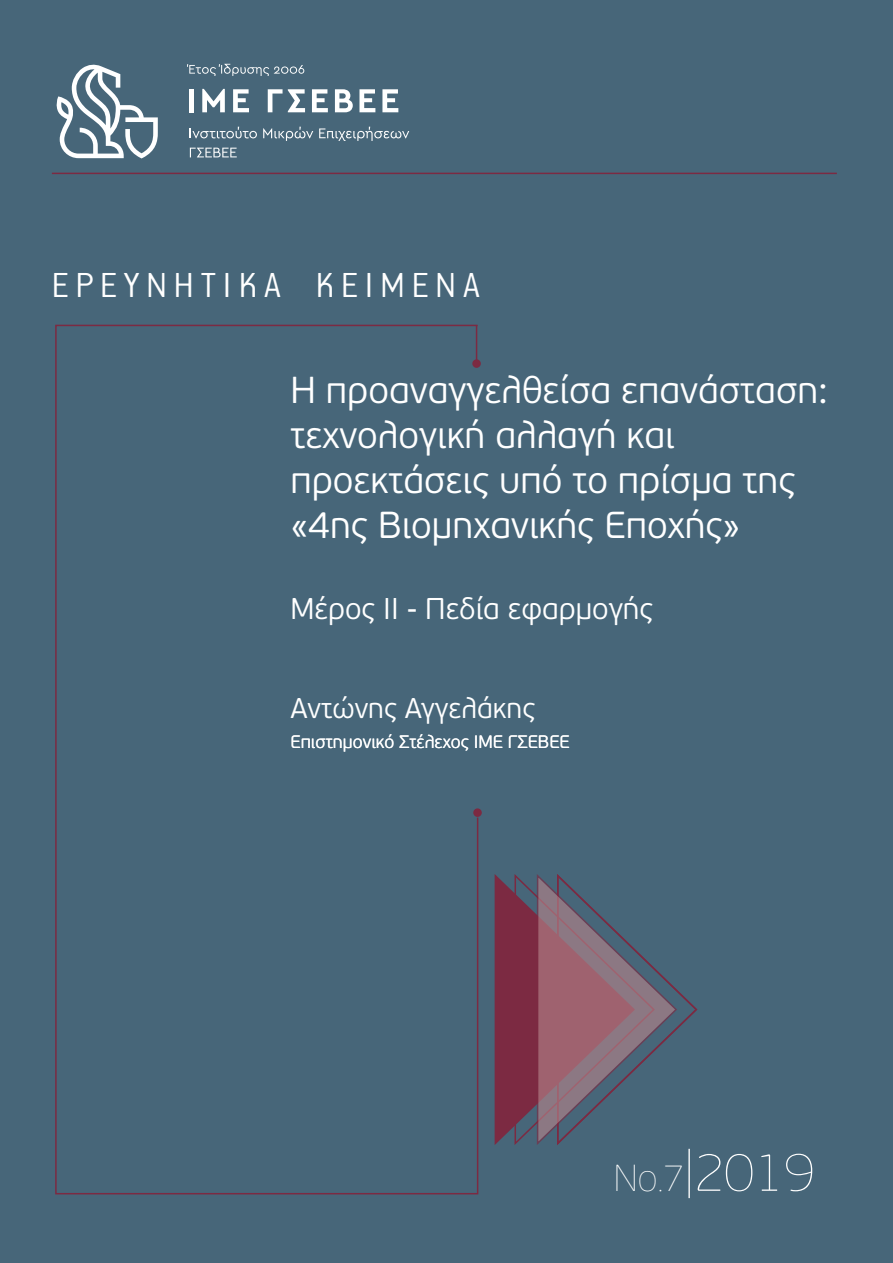
<style>
.page{position:relative;width:893px;height:1263px;background:#476679}
.page>*{position:absolute;margin:0;border:0;box-sizing:border-box;transform-origin:0 0}
.t1{font:54px "PF Beau Sans Pro X Thin";color:#fff}
.t2{font:300 39px "PF Premier Text";letter-spacing:.18em;color:#fff}
.t3{font:300 37.5px/45px "PF Beau Sans Pro";color:#fff}
.t4{font:300 30px "PF Beau Sans Pro";color:#fff}
.t5{font:300 28.5px "PF Beau Sans Pro";color:#fff}
.t6{font:300 18px "PF Beau Sans Pro";color:#fff}
.s1{font-size:37.5px}
</style>
<div class="page">
<hr style="left:52px;top:173px;width:785px;height:1px;background:#7c2a42">
<svg style="left:494px;top:872px;width:204px;height:275px"></svg>
<div style="left:54px;top:324px;width:425px;height:871px;background:#476679"></div>
<hr style="left:476px;top:325px;width:1px;height:39px;background:#7c2a42">
<div style="left:473px;top:360px;width:7px;height:7px;background:#7c2a42;border-radius:50%"></div>
<div style="left:472px;top:359px;width:9px;height:9px;border:2px solid #7c2a42;border-radius:50%"></div>
<div style="left:474px;top:809px;width:7px;height:7px;background:#7c2a42;border-radius:50%"></div>
<div style="left:473px;top:808px;width:9px;height:9px;border:2px solid #7c2a42;border-radius:50%"></div>
<svg style="left:55px;top:64px;width:103px;height:94px"></svg>
<svg style="left:187px;top:64px;width:117px;height:12px"></svg>
<div style="left:189px;top:89px;width:5px;height:23px;background:#fff"></div>
<svg style="left:202px;top:89px;width:23px;height:23px"></svg>
<svg style="left:233px;top:89px;width:16px;height:23px"></svg>
<svg style="left:268px;top:89px;width:37px;height:23px"></svg>
<svg style="left:312px;top:89px;width:16px;height:23px"></svg>
<svg style="left:335px;top:89px;width:18px;height:23px"></svg>
<svg style="left:359px;top:89px;width:16px;height:23px"></svg>
<svg style="left:382px;top:89px;width:16px;height:23px"></svg>
<svg style="left:190px;top:127px;width:67px;height:11px"></svg>
<svg style="left:263px;top:127px;width:50px;height:14px"></svg>
<svg style="left:319px;top:127px;width:90px;height:14px"></svg>
<svg style="left:190px;top:148px;width:47px;height:9px"></svg>
<p class="t2" style="left:52px;top:266px;width:430px">ΕΡΕΥΝΗΤΙΚΑ ΚΕΙΜΕΝΑ</p>
<p class="t3" style="left:290px;top:369px;width:539px">Η προαναγγελθείσα επανάσταση: τεχνολογική αλλαγή και προεκτάσεις υπό το πρίσμα της «4ης Βιομηχανικής Εποχής»</p>
<p class="t4" style="left:290px;top:592px;width:364px">Μέρος ΙΙ - Πεδία εφαρμογής</p>
<p class="t5" style="left:290px;top:692px;width:247px">Αντώνης Αγγελάκης</p>
<p class="t6" style="left:290px;top:732px;width:281px">Επιστημονικό Στέλεχος ΙΜΕ ΓΣΕΒΕΕ</p>
<p class="t1" style="left:614px;top:1141px;width:202px"><span class="s1">No.7</span>|2019</p>
</div>
